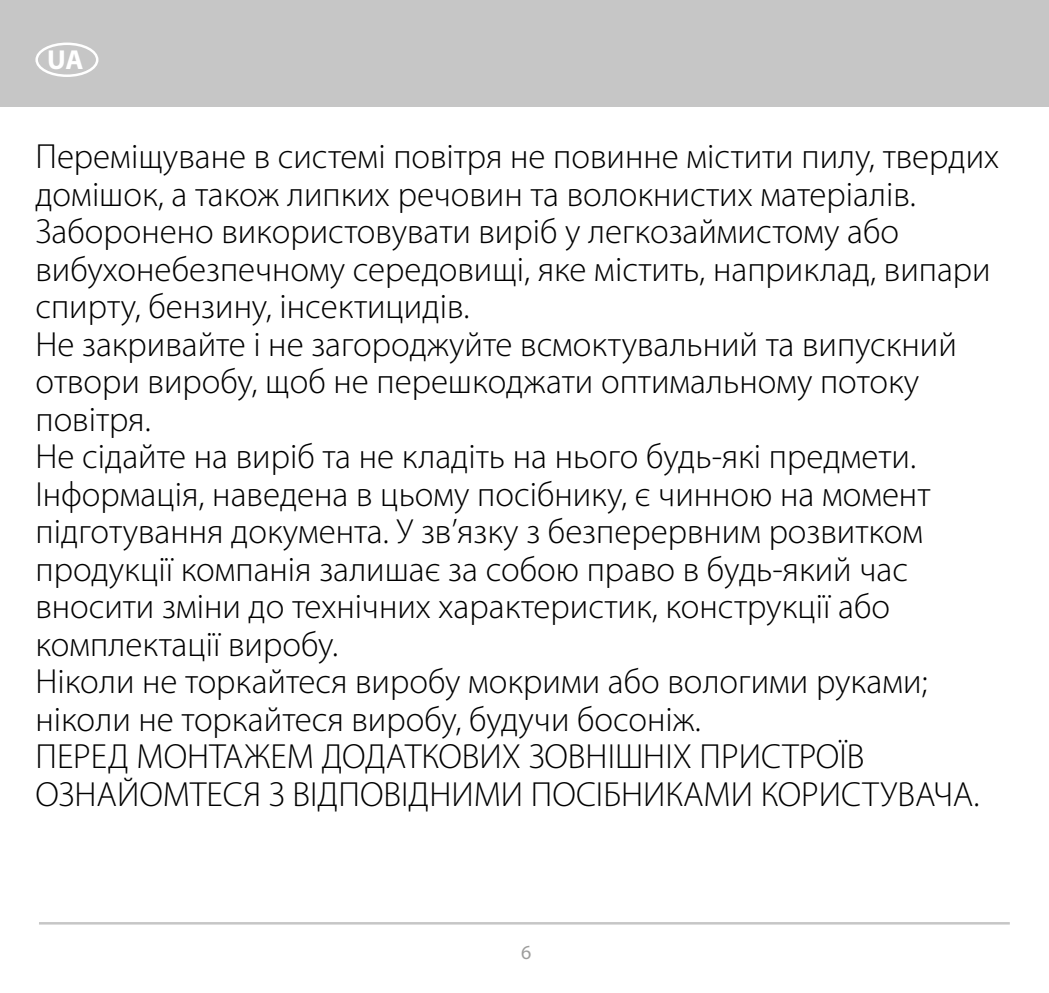
<style>
.page{position:relative;width:1049px;height:993px;background:#fff}
.page>*{position:absolute;margin:0;border:0;box-sizing:border-box;transform-origin:0 0}
.t1{font:300 35px/37.5px "Myriad Pro";color:#000}
.t2{font:700 27.5px "Myriad Pro";color:#fff}
.t3{font:20px "Myriad Pro";color:#9d9d9c}
</style>
<div class="page">
<div style="left:0;top:0;width:1049px;height:106px;background:#c6c6c6"></div>
<div style="left:35px;top:43px;width:63px;height:34px;border:2px solid #fff;border-radius:50%"></div>
<hr style="left:39px;top:921px;width:971px;height:3px;background:#c6c6c6">
<p class="t2" style="left:47px;top:42px;width:38px">UA</p>
<p class="t1" style="left:35px;top:138px;width:965px">Переміщуване в системі повітря не повинне містити пилу, твердих домішок, а також липких речовин та волокнистих матеріалів.<br>Заборонено використовувати виріб у легкозаймистому або вибухонебезпечному середовищі, яке містить, наприклад, випари спирту, бензину, інсектицидів.<br>Не закривайте і не загороджуйте всмоктувальний та випускний отвори виробу, щоб не перешкоджати оптимальному потоку повітря.<br>Не сідайте на виріб та не кладіть на нього будь-які предмети.<br>Інформація, наведена в цьому посібнику, є чинною на момент підготування документа. У зв’язку з безперервним розвитком продукції компанія залишає за собою право в будь-який час вносити зміни до технічних характеристик, конструкції або комплектації виробу.<br>Hіколи не торкайтеся виробу мокрими або вологими руками; ніколи не торкайтеся виробу, будучи босоніж.<br>ПЕРЕД МОНТАЖЕМ ДОДАТКОВИХ ЗОВНІШНІХ ПРИСТРОЇВ ОЗНАЙОМТЕСЯ З ВІДПОВІДНИМИ ПОСІБНИКАМИ КОРИСТУВАЧА.</p>
<p class="t3" style="left:521px;top:939px;width:12px">6</p>
</div>
